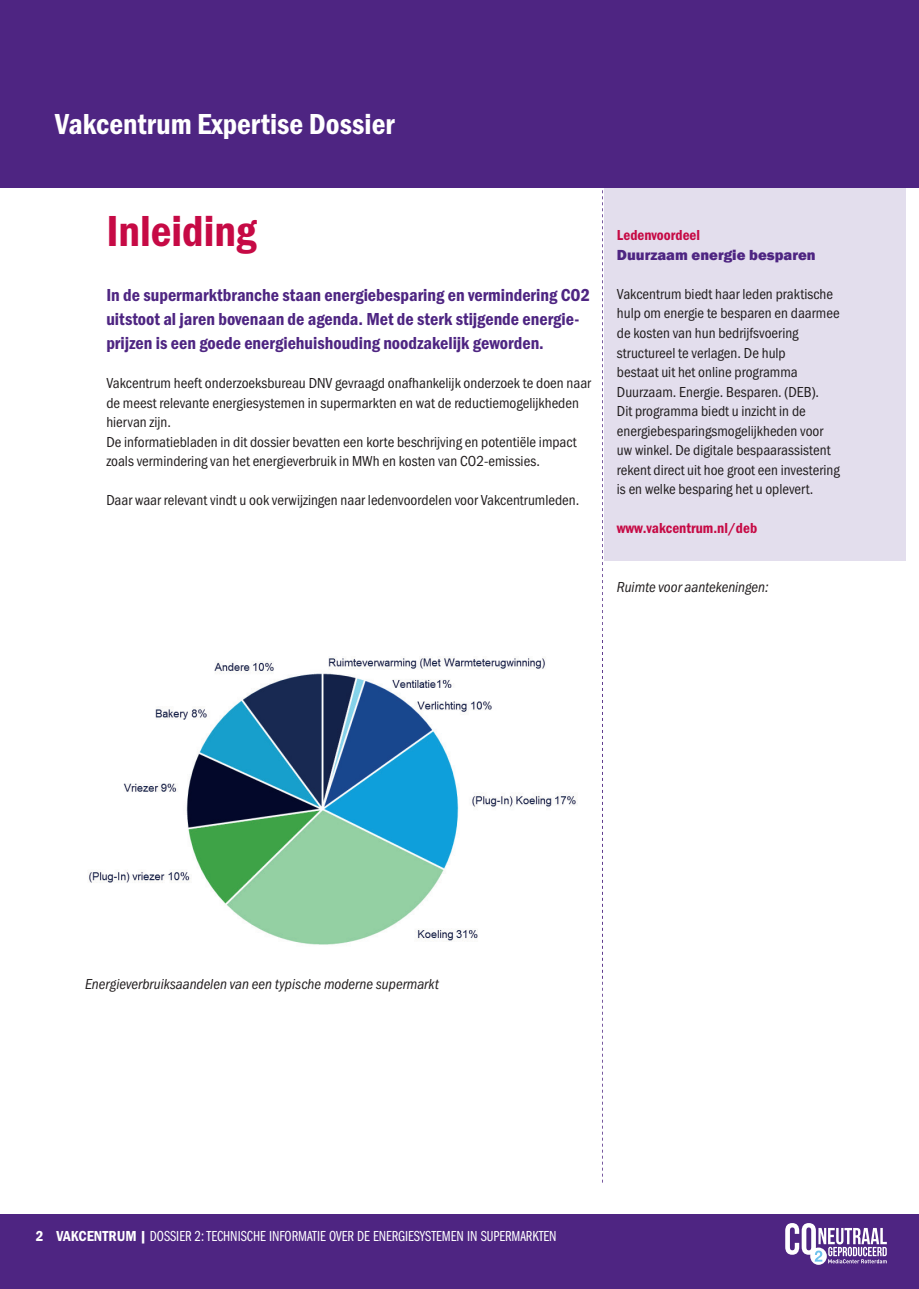
<style>
.page{position:relative;width:919px;height:1289px;background:#fff}
.page>*{position:absolute;margin:0;border:0;box-sizing:border-box;transform-origin:0 0}
.t1{font:45px "Franklin Gothic URW Con Dem";color:#c60a45}
.t2{font:30px "Franklin Gothic URW Con Dem";color:#fff}
.t3{font:18px/24px "Franklin Gothic URW Con Dem";color:#4e2582}
.t4{font:15px/19.5px "Franklin Gothic URW Cond";color:#231f20}
.t5{font:15px "Franklin Gothic URW Con Boo Ita";color:#231f20}
.t6{font:15px "Franklin Gothic LT Pro Bk Cm";color:#fff}
.t7{font:15px "Franklin Gothic URW Con Dem";color:#c60a45}
.t8{font:800 15px "Franklin Gothic";color:#4e2582}
.s1{font-family:"Franklin Gothic URW Con Dem"}
</style>
<div class="page">
<svg style="left:602px;top:187px;width:1px;height:995px"></svg>
<div style="left:1px;top:1214px;width:917px;height:74px;background:#4e2582"></div>
<div style="left:0;top:0;width:918px;height:187px;background:#4e2582"></div>
<div style="left:603px;top:188px;width:302px;height:372px;background:#e3deed"></div>
<img style="left:88px;top:638px;width:515px;height:307px">
<img style="left:602px;top:640px;width:1px;height:338px">
<svg style="left:785px;top:1223px;width:101px;height:41px"></svg>
<h2 class="t2" style="left:55px;top:104px;width:341px">Vakcentrum Expertise Dossier</h2>
<h1 class="t1" style="left:106px;top:201px;width:152px">Inleiding</h1>
<p class="t3" style="left:106px;top:282px;width:485px">In de supermarktbranche staan energiebesparing en vermindering CO2 uitstoot al jaren bovenaan de agenda. Met de sterk stijgende energie&shy;prijzen is een goede energiehuishouding noodzakelijk geworden.</p>
<p class="t4" style="left:106px;top:372px;width:486px">Vakcentrum heeft onderzoeksbureau DNV gevraagd onafhankelijk onderzoek te doen naar de meest relevante energiesystemen in supermarkten en wat de reductiemogelijkheden hiervan zijn.<br>De informatiebladen in dit dossier bevatten een korte beschrijving en potentiële impact zoals vermindering van het energieverbruik in MWh en kosten van CO2-emissies.</p>
<p class="t4" style="left:106px;top:489px;width:474px">Daar waar relevant vindt u ook verwijzingen naar ledenvoordelen voor Vakcentrumleden.</p>
<p class="t7" style="left:617px;top:225px;width:85px">Ledenvoordeel</p>
<p class="t8" style="left:617px;top:245px;width:200px">Duurzaam energie besparen</p>
<p class="t4" style="left:617px;top:283px;width:224px">Vakcentrum biedt haar leden praktische hulp om energie te besparen en daarmee de kosten van hun bedrijfsvoering structureel te verlagen. De hulp<br>bestaat uit het online programma Duurzaam. Energie. Besparen. (DEB).<br>Dit programma biedt u inzicht in de energiebesparingsmogelijkheden voor uw winkel. De digitale bespaarassistent rekent direct uit hoe groot een investering is en welke besparing het u oplevert.</p>
<p class="t7" style="left:617px;top:518px;width:142px">www.vakcentrum.nl/deb</p>
<p class="t5" style="left:617px;top:579px;width:153px">Ruimte voor aantekeningen:</p>
<p class="t5" style="left:85px;top:975px;width:355px">Energieverbruiksaandelen van een typische moderne supermarkt</p>
<p class="t6" style="left:36px;top:1227px;width:522px"><span class="s1">2 VAKCENTRUM |</span> DOSSIER 2: TECHNISCHE INFORMATIE OVER DE ENERGIESYSTEMEN IN SUPERMARKTEN</p>
</div>
